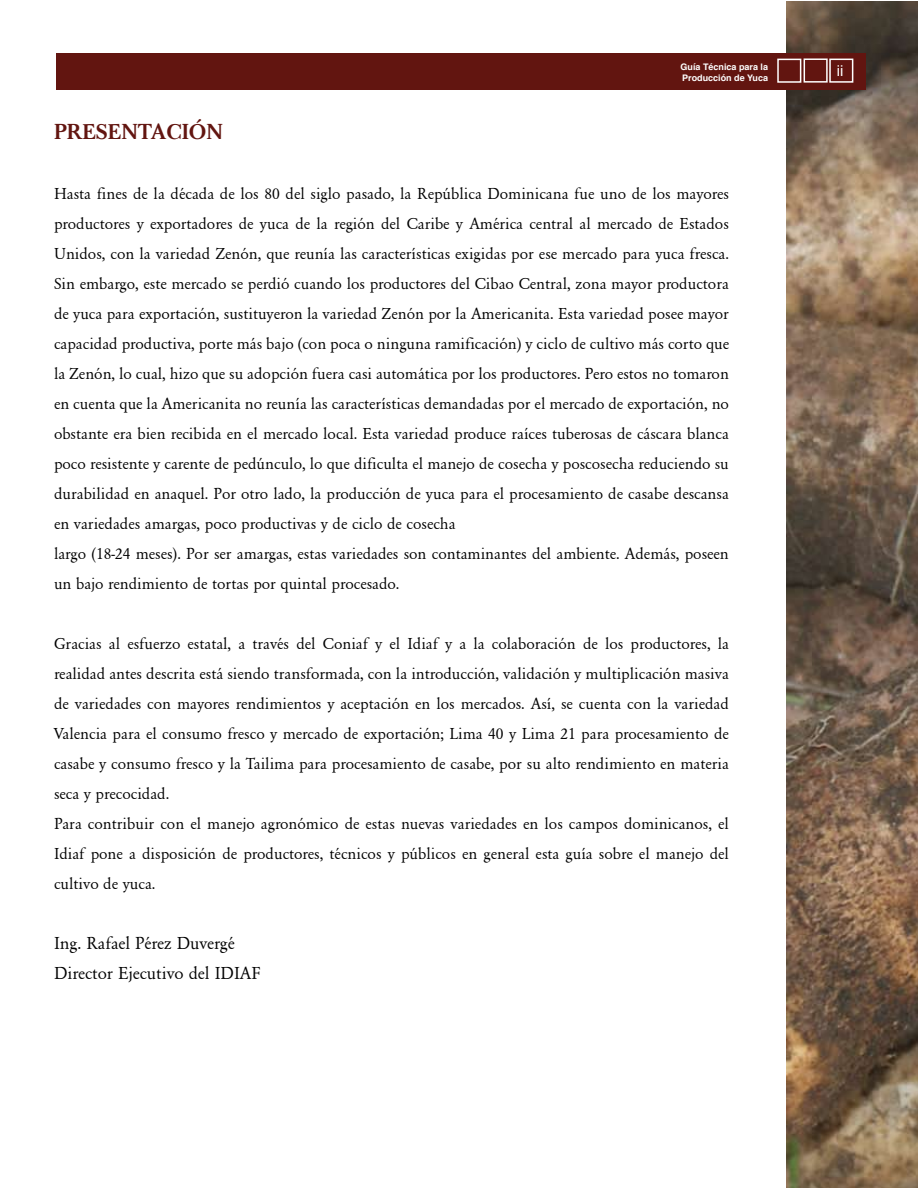
<style>
.page{position:relative;width:918px;height:1188px;background:#fff}
.page>*{position:absolute;margin:0;border:0;box-sizing:border-box;transform-origin:0 0}
.t1{font:700 21px "Baskerville Classico";color:#621510}
.t2{font:18px/30px "Garamond";color:#000}
.t3{font:16.5px/30px "Garamond";color:#000}
.t4{font:15px "Helvetica";color:#fff}
.t5{font:700 9px/10.8px "Helvetica";color:#fff}
</style>
<div class="page">
<img style="left:786px;top:1px;width:132px;height:1187px">
<div style="left:56px;top:53px;width:810px;height:37px;background:#621510"></div>
<div style="left:804px;top:58px;width:24px;height:25px;border:2px solid #fff"></div>
<div style="left:829px;top:59px;width:24px;height:24px;border:2px solid #fff"></div>
<div style="left:777px;top:59px;width:24px;height:24px;border:2px solid #fff"></div>
<p class="t1" style="left:54px;top:119px;width:171px">PRESENTACIÓN</p>
<p class="t5" style="left:681px;top:62px;width:89px">Guía Técnica para la<br>Producción de Yuca</p>
<p class="t3" style="left:54px;top:179px;width:677px">Hasta fines de la década de los 80 del siglo pasado, la República Dominicana fue uno de los mayores productores y exportadores de yuca de la región del Caribe y América central al mercado de Estados Unidos, con la variedad Zenón, que reunía las características exigidas por ese mercado para yuca fresca.<br>Sin embargo, este mercado se perdió cuando los productores del Cibao Central, zona mayor productora de yuca para exportación, sustituyeron la variedad Zenón por la Americanita. Esta variedad posee mayor capacidad productiva, porte más bajo (con poca o ninguna ramificación) y ciclo de cultivo más corto que la Zenón, lo cual, hizo que su adopción fuera casi automática por los productores. Pero estos no tomaron en cuenta que la Americanita no reunía las características demandadas por el mercado de exportación, no obstante era bien recibida en el mercado local. Esta variedad produce raíces tuberosas de cáscara blanca poco resistente y carente de pedúnculo, lo que dificulta el manejo de cosecha y poscosecha reduciendo su durabilidad en anaquel. Por otro lado, la producción de yuca para el procesamiento de casabe descansa en variedades amargas, poco productivas y de ciclo de cosecha<br>largo (18-24 meses). Por ser amargas, estas variedades son contaminantes del ambiente. Además, poseen un bajo rendimiento de tortas por quintal procesado.</p>
<p class="t3" style="left:54px;top:629px;width:677px">Gracias al esfuerzo estatal, a través del Coniaf y el Idiaf y a la colaboración de los productores, la realidad antes descrita está siendo transformada, con la introducción, validación y multiplicación masiva de variedades con mayores rendimientos y aceptación en los mercados. Así, se cuenta con la variedad Valencia para el consumo fresco y mercado de exportación; Lima 40 y Lima 21 para procesamiento de casabe y consumo fresco y la Tailima para procesamiento de casabe, por su alto rendimiento en materia seca y precocidad.<br>Para contribuir con el manejo agronómico de estas nuevas variedades en los campos dominicanos, el Idiaf pone a disposición de productores, técnicos y públicos en general esta guía sobre el manejo del cultivo de yuca.</p>
<p class="t2" style="left:54px;top:929px;width:208px">Ing. Rafael Pérez Duvergé<br>Director Ejecutivo del IDIAF</p>
<p class="t4" style="left:837px;top:59px;width:8px">ii</p>
</div>
